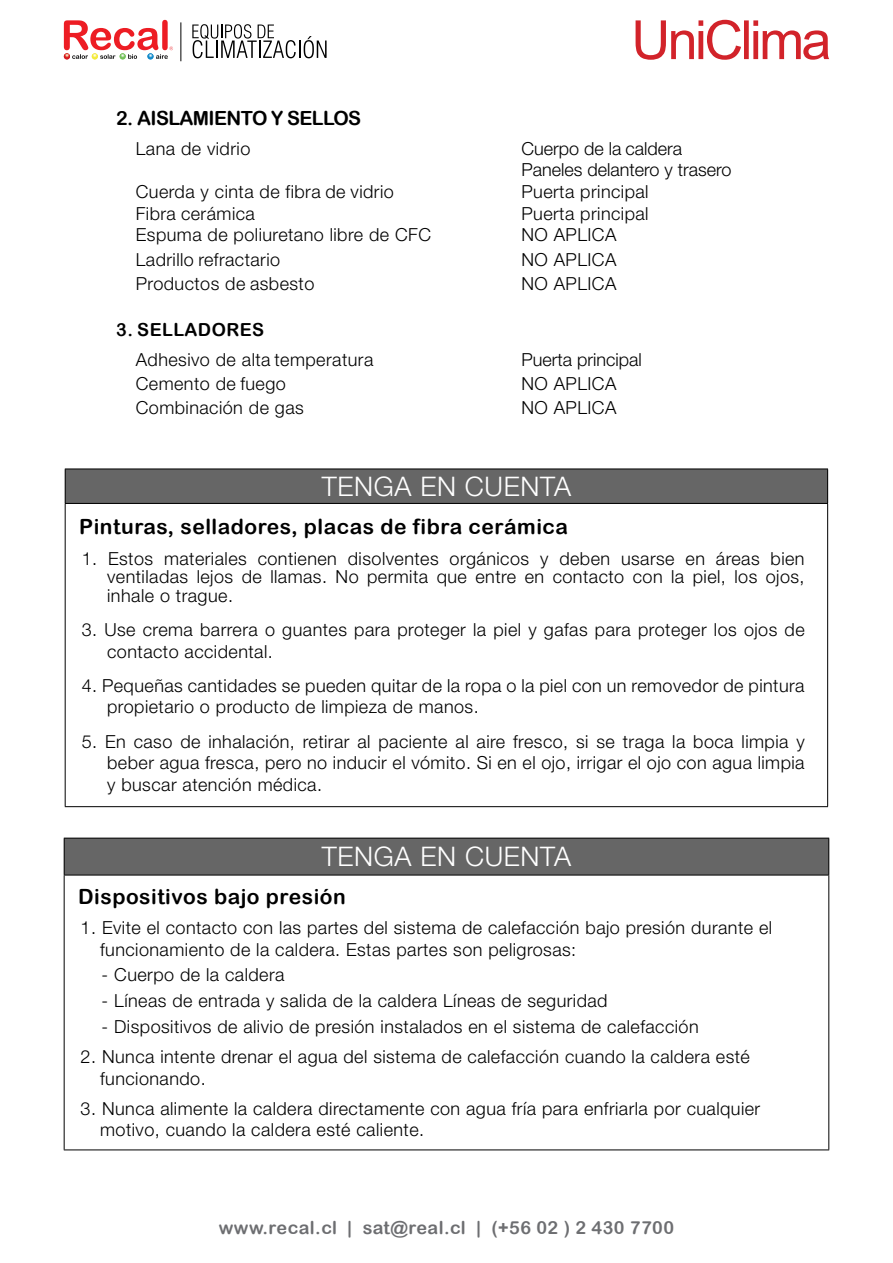
<style>
.page{position:relative;width:893px;height:1263px;background:#fff}
.page>*{position:absolute;margin:0;border:0;box-sizing:border-box;transform-origin:0 0}
.t1{font:300 27px "Helvetica Neue LT Std";letter-spacing:.025em;color:#fff}
.t2{font:21px "Arial Rounded MT Bold";letter-spacing:.025em;color:#000}
.t3{font:19.5px "Arial Rounded MT Bold";letter-spacing:-.03em;color:#000}
.t4{font:300 18px/21.6px "Helvetica Neue LT Std";letter-spacing:.025em;color:#000}
.t5{font:300 18px/21.6px "Helvetica Neue LT Std";color:#000}
.t6{font:18px "Arial Rounded MT Bold";letter-spacing:.025em;color:#6d6e71}
.t7{font:18px "Arial Rounded MT Bold";letter-spacing:.025em;color:#000}
</style>
<div class="page">
<svg style="left:636px;top:20px;width:193px;height:40px"></svg>
<svg style="left:64px;top:20px;width:109px;height:40px"></svg>
<svg style="left:192px;top:24px;width:135px;height:34px"></svg>
<hr style="left:180px;top:22px;width:1px;height:39px;background:#000">
<div style="left:65px;top:469px;width:763px;height:34px;background:#666"></div>
<hr style="left:65px;top:469px;width:763px;height:1px;background:#000">
<hr style="left:65px;top:469px;width:1px;height:34px;background:#000">
<hr style="left:827px;top:469px;width:1px;height:34px;background:#000">
<hr style="left:65px;top:503px;width:763px;height:1px;background:#000">
<hr style="left:65px;top:504px;width:1px;height:302px;background:#000">
<hr style="left:827px;top:504px;width:1px;height:302px;background:#000">
<hr style="left:65px;top:806px;width:763px;height:1px;background:#000">
<div style="left:64px;top:838px;width:765px;height:37px;background:#666"></div>
<hr style="left:64px;top:838px;width:765px;height:1px;background:#000">
<hr style="left:64px;top:838px;width:1px;height:37px;background:#000">
<hr style="left:828px;top:838px;width:1px;height:37px;background:#000">
<hr style="left:64px;top:875px;width:765px;height:1px;background:#000">
<hr style="left:64px;top:875px;width:1px;height:274px;background:#000">
<hr style="left:828px;top:875px;width:1px;height:274px;background:#000">
<hr style="left:64px;top:1149px;width:765px;height:1px;background:#000">
<p class="t3" style="left:116px;top:106px;width:246px">2. AISLAMIENTO Y SELLOS</p>
<p class="t4" style="left:136px;top:137px;width:116px">Lana de vidrio</p>
<p class="t5" style="left:521px;top:137px;width:212px">Cuerpo de la caldera<br>Paneles delantero y trasero</p>
<p class="t4" style="left:136px;top:180px;width:260px">Cuerda y cinta de fibra de vidrio</p>
<p class="t4" style="left:521px;top:180px;width:129px">Puerta principal</p>
<p class="t4" style="left:136px;top:202px;width:121px">Fibra cerámica</p>
<p class="t4" style="left:521px;top:202px;width:129px">Puerta principal</p>
<p class="t4" style="left:136px;top:224px;width:297px">Espuma de poliuretano libre de CFC</p>
<p class="t4" style="left:521px;top:224px;width:96px">NO APLICA</p>
<p class="t4" style="left:136px;top:248px;width:146px">Ladrillo refractario</p>
<p class="t4" style="left:521px;top:248px;width:96px">NO APLICA</p>
<p class="t4" style="left:136px;top:272px;width:180px">Productos de asbesto</p>
<p class="t4" style="left:521px;top:272px;width:96px">NO APLICA</p>
<p class="t7" style="left:116px;top:319px;width:149px">3. SELLADORES</p>
<p class="t4" style="left:136px;top:348px;width:239px">Adhesivo de alta temperatura</p>
<p class="t5" style="left:521px;top:348px;width:122px">Puerta principal</p>
<p class="t4" style="left:136px;top:372px;width:152px">Cemento de fuego</p>
<p class="t4" style="left:521px;top:372px;width:96px">NO APLICA</p>
<p class="t4" style="left:136px;top:397px;width:170px">Combinación de gas</p>
<p class="t4" style="left:521px;top:397px;width:96px">NO APLICA</p>
<h1 class="t1" style="left:322px;top:470px;width:251px">TENGA EN CUENTA</h1>
<p class="t2" style="left:79px;top:514px;width:490px">Pinturas, selladores, placas de fibra cerámica</p>
<p class="t4" style="left:107px;top:549px;width:699px;line-height:18.1px;text-align:justify;text-indent:-26px">1. Estos materiales contienen disolventes orgánicos y deben usarse en áreas bien ventiladas lejos de llamas. No permita que entre en contacto con la piel, los ojos, inhale o trague.</p>
<p class="t4" style="left:107px;top:618px;width:699px;text-indent:-26px">3. Use crema barrera o guantes para proteger la piel y gafas para proteger los ojos de contacto accidental.</p>
<p class="t4" style="left:107px;top:674px;width:699px;text-indent:-26px">4. Pequeñas cantidades se pueden quitar de la ropa o la piel con un removedor de pintura propietario o producto de limpieza de manos.</p>
<p class="t4" style="left:107px;top:730px;width:699px;text-align:justify;text-indent:-26px">5. En caso de inhalación, retirar al paciente al aire fresco, si se traga la boca limpia y beber agua fresca, pero no inducir el vómito. Si en el ojo, irrigar el ojo con agua limpia y buscar atención médica.</p>
<h1 class="t1" style="left:322px;top:840px;width:251px">TENGA EN CUENTA</h1>
<p class="t2" style="left:78px;top:884px;width:269px">Dispositivos bajo presión</p>
<p class="t4" style="left:100px;top:916px;width:673px;text-indent:-19px">1. Evite el contacto con las partes del sistema de calefacción bajo presión durante el funcionamiento de la caldera. Estas partes son peligrosas:</p>
<p class="t4" style="left:102px;top:964px;width:184px">- Cuerpo de la caldera</p>
<p class="t4" style="left:102px;top:990px;width:507px">- Líneas de entrada y salida de la caldera Líneas de seguridad</p>
<p class="t4" style="left:102px;top:1015px;width:599px">- Dispositivos de alivio de presión instalados en el sistema de calefacción</p>
<p class="t4" style="left:100px;top:1045px;width:651px;text-indent:-19px">2. Nunca intente drenar el agua del sistema de calefacción cuando la caldera esté funcionando.</p>
<p class="t4" style="left:100px;top:1097px;width:662px;text-indent:-19px">3. Nunca alimente la caldera directamente con agua fría para enfriarla por cualquier motivo, cuando la caldera esté caliente.</p>
<p class="t6" style="left:219px;top:1217px;width:457px">www.recal.cl | sat@real.cl | (+56 02 ) 2 430 7700</p>
</div>
